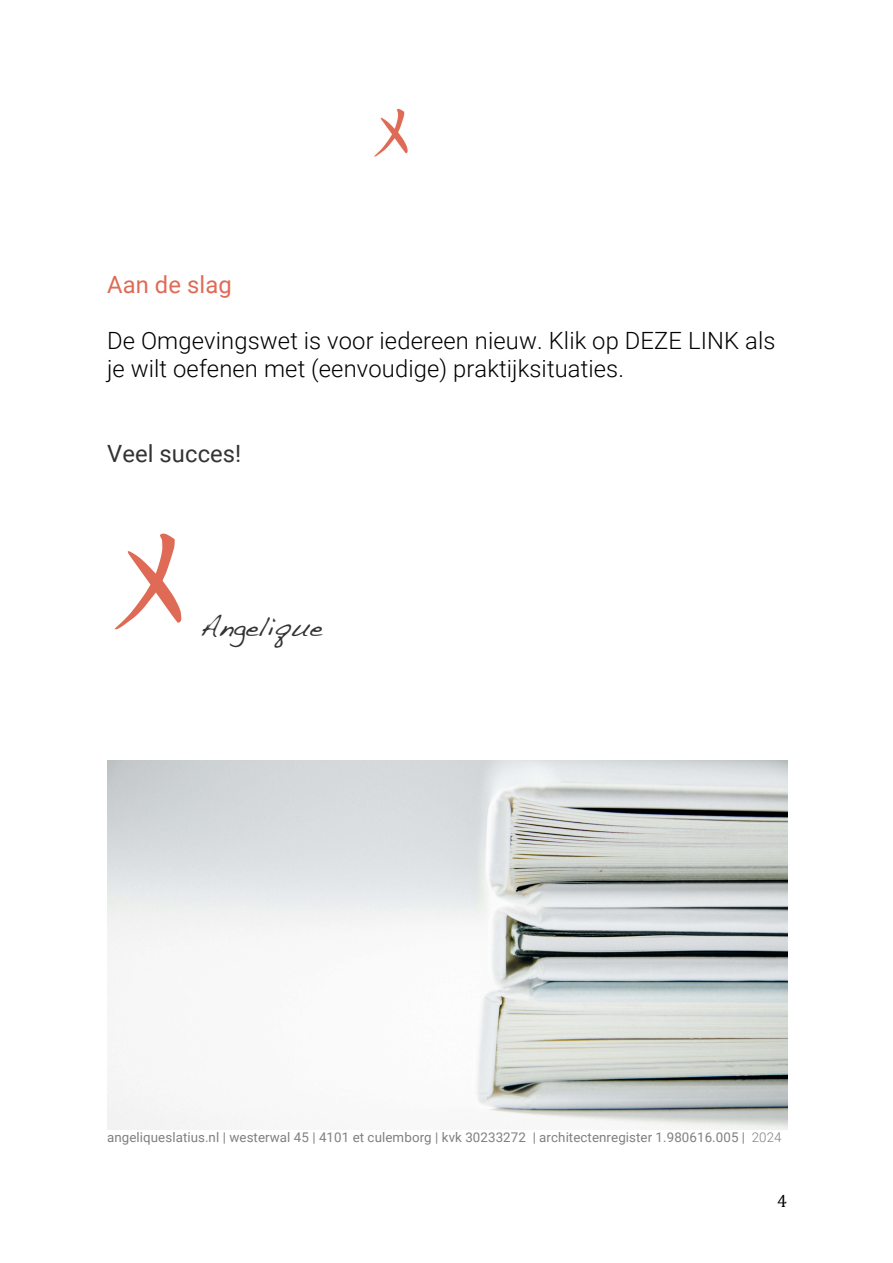
<style>
.page{position:relative;width:893px;height:1263px;background:#fff}
.page>*{position:absolute;margin:0;border:0;box-sizing:border-box;transform-origin:0 0}
.t1{font:27px "Handwriting Dakota";color:#333}
.t2{font:300 23.7px/28px "Roboto";letter-spacing:.005em;color:#000}
.t3{font:23.7px "Roboto";letter-spacing:.005em;color:#333}
.t4{font:23.7px "Roboto";letter-spacing:.005em;color:#df6b56}
.t5{font:18px "Cambria";color:#000}
.t6{font:13.35px "Roboto";letter-spacing:.005em;color:#7f7f7f}
.s1{font-weight:300}
</style>
<div class="page">
<img style="left:374px;top:108px;width:34px;height:49px">
<img style="left:114px;top:533px;width:68px;height:97px">
<img style="left:107px;top:760px;width:680px;height:369px">
<p class="t4" style="left:107px;top:271px;width:126px">Aan de slag</p>
<p class="t2" style="left:107px;top:327px;width:670px">De Omgevingswet is voor iedereen nieuw. Klik op DEZE LINK als je wilt oefenen met (eenvoudige) praktijksituaties.</p>
<p class="t3" style="left:107px;top:440px;width:136px">Veel succes!</p>
<p class="t1" style="left:200px;top:607px;width:125px">Angelique</p>
<p class="t6" style="left:107px;top:1129px;width:676px">angeliqueslatius.nl | westerwal 45 | 4101 et culemborg | kvk 30233272 | architectenregister 1.980616.005 | <span class="s1">2024</span></p>
<p class="t5" style="left:777px;top:1189px;width:11px">4</p>
</div>
